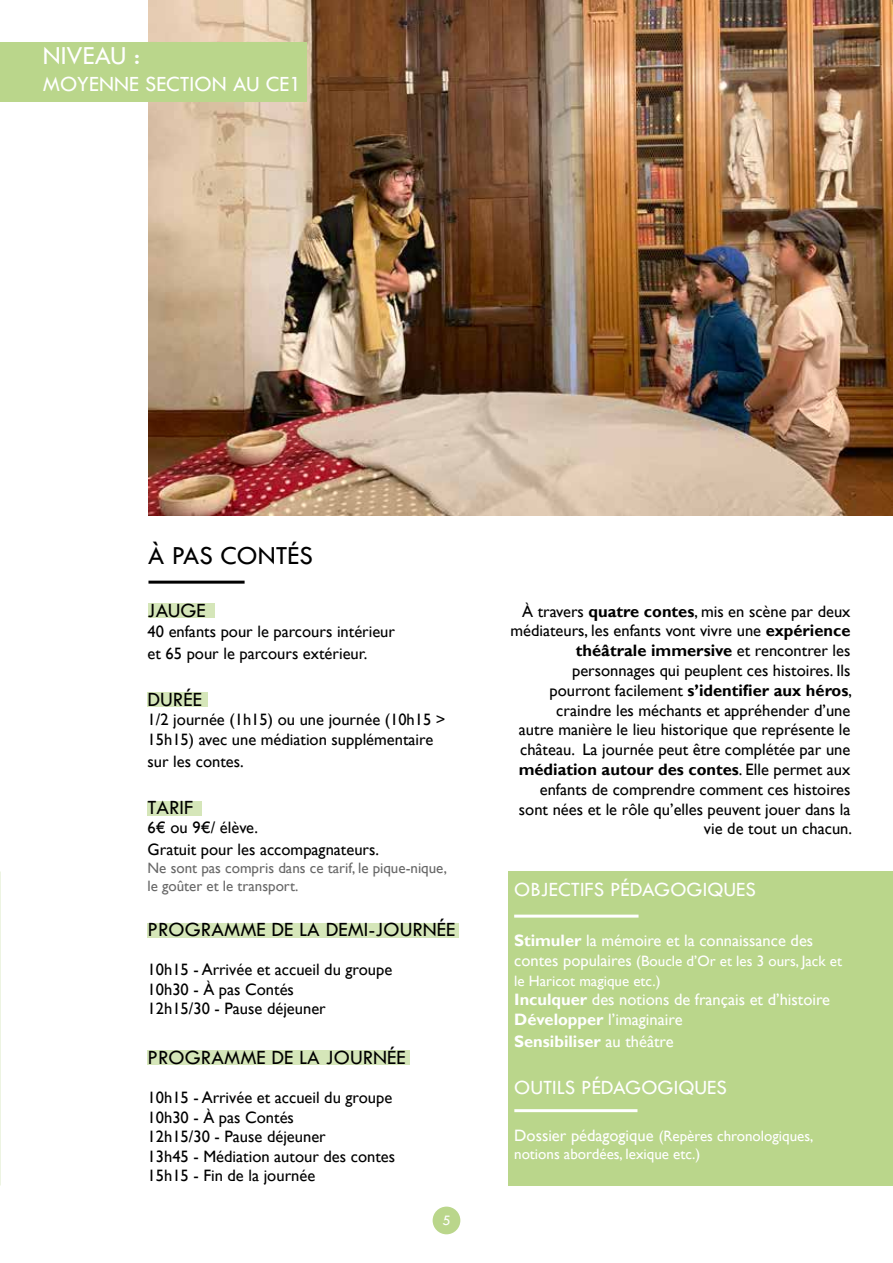
<style>
.page{position:relative;width:893px;height:1263px;background:#fff}
.page>*{position:absolute;margin:0;border:0;box-sizing:border-box;transform-origin:0 0}
.t1{font:27px "Tw Cen";color:#000}
.t2{font:27px "Tw Cen";color:#fff}
.t3{font:22.5px "Tw Cen";color:#fff}
.t4{font:21px "Tw Cen";color:#000}
.t5{font:21px "Tw Cen";color:#fff}
.t6{font:16.5px/19.8px "Gill Sans";color:#000}
.t7{font:16.5px/19.8px "Gill Sans";color:#fff}
.t8{font:700 16.5px "Gill Sans";color:#fff}
.t9{font:15px/19.8px "Gill Sans";color:#fff}
.t10{font:15px/18px "Gill Sans";color:#686868}
.t11{font:15px "Tw Cen";color:#fff}
.s1{font-weight:700}
.s2{font-size:16.5px}
.s3{font-weight:400}
</style>
<div class="page">
<div style="left:148px;top:603px;width:66px;height:15px;background:#d5e6b9"></div>
<div style="left:148px;top:692px;width:60px;height:14px;background:#d5e6b9"></div>
<div style="left:148px;top:801px;width:54px;height:14px;background:#d5e6b9"></div>
<img style="left:148px;top:0;width:745px;height:515px">
<hr style="left:148px;top:581px;width:97px;height:3px;background:#000">
<div style="left:433px;top:1206px;width:27px;height:28px;background:#bad68b;border-radius:50%"></div>
<div style="left:0;top:42px;width:307px;height:60px;background:#bad68b"></div>
<div style="left:148px;top:923px;width:311px;height:14px;background:#d5e6b9"></div>
<div style="left:148px;top:1050px;width:262px;height:15px;background:#d5e6b9"></div>
<div style="left:508px;top:871px;width:385px;height:315px;background:#bad68b"></div>
<hr style="left:514px;top:914px;width:125px;height:3px;background:#fff">
<hr style="left:514px;top:1109px;width:123px;height:3px;background:#fff">
<h1 class="t2" style="left:43px;top:39px;width:99px">NIVEAU :</h1>
<h2 class="t3" style="left:43px;top:70px;width:260px">MOYENNE SECTION AU CE 1</h2>
<h1 class="t1" style="left:148px;top:539px;width:38px">À PAS</h1>
<h1 class="t1" style="left:221px;top:539px;width:17px">CONTÉS</h1>
<p class="t4" style="left:148px;top:598px;width:11px">JAUGE</p>
<p class="t6" style="left:148px;top:621px;width:249px;line-height:21.6px">40 enfants pour le parcours intérieur et 65 pour le parcours extérieur.</p>
<p class="t4" style="left:148px;top:686px;width:22px">DURÉE</p>
<p class="t6" style="left:148px;top:710px;width:300px">1/2 journée (1h15) ou une journée (10h15 &gt;<br>15h15) avec une médiation supplémentaire</p>
<p class="t6" style="left:148px;top:752px;width:98px">sur les contes.</p>
<p class="t4" style="left:148px;top:794px;width:18px">TARIF</p>
<p class="t6" style="left:148px;top:817px;width:233px;line-height:21.6px">6€ ou 9€/ élève.<br>Gratuit pour les accompagnateurs.</p>
<p class="t10" style="left:148px;top:859px;width:301px">Ne sont pas compris dans ce tarif, le pique-nique, le goûter et le transport.</p>
<p class="t4" style="left:148px;top:917px;width:25px">PROGRAMME</p>
<p class="t4" style="left:272px;top:917px;width:66px">DELADEMI</p>
<p class="t4" style="left:368px;top:917px;width:28px">-JOURNÉE</p>
<p class="t6" style="left:148px;top:960px;width:246px">10h15 - Arrivée et accueil du groupe<br>10h30 - À pas Contés<br>12h15/30 - Pause déjeuner</p>
<p class="t4" style="left:148px;top:1045px;width:36px">PROGRAMME</p>
<p class="t4" style="left:272px;top:1045px;width:76px">DE LA JOURNÉE</p>
<p class="t6" style="left:148px;top:1088px;width:249px">10h15 - Arrivée et accueil du groupe<br>10h30 - À pas Contés<br>12h15/30 - Pause déjeuner<br>13h45 - Médiation autour des contes<br>15h15 - Fin de la journée</p>
<p class="t11" style="left:442px;top:1211px;width:10px">5</p>
<p class="t6" style="left:510px;top:601px;width:343px;text-align:right">À travers <span class="s1">quatre contes</span>, mis en scène par deux médiateurs, les enfants vont vivre une <span class="s1">expérience théâtrale immersive</span> et rencontrer les personnages qui peuplent ces histoires. Ils pourront facilement <span class="s1">s’identifier aux héros</span>, craindre les méchants et appréhender d’une<br>autre manière le lieu historique que représente le château. La journée peut être complétée par une <span class="s1">médiation autour des contes</span>. Elle permet aux enfants de comprendre comment ces histoires sont nées et le rôle qu’elles peuvent jouer dans la vie de tout un chacun.</p>
<p class="t5" style="left:514px;top:877px;width:45px">OBJECTIFS</p>
<p class="t5" style="left:610px;top:877px;width:14px">PÉDAGOGIQUE</p>
<p class="t5" style="left:745px;top:877px;width:12px">S</p>
<p class="t7" style="left:514px;top:931px;width:301px"><span class="s1">Stimuler</span> la mémoire et la connaissance des</p>
<p class="t9" style="left:514px;top:951px;width:329px"><span class="s2">contes populaires</span> (Boucle d’Or et les 3 ours, Jack et le Haricot magique etc.)</p>
<p class="t7" style="left:514px;top:990px;width:317px"><span class="s1">Inculquer</span> des notions de français et d’histoire<br><span class="s1">Développer</span> l’imaginaire</p>
<p class="t8" style="left:514px;top:1031px;width:161px">Sensibiliser <span class="s3">au théâtre</span></p>
<p class="t5" style="left:514px;top:1074px;width:26px">OUTILS</p>
<p class="t5" style="left:581px;top:1074px;width:13px">PÉDAGOGIQUES</p>
<p class="t9" style="left:514px;top:1127px;width:301px;line-height:18px"><span class="s2">Dossier pédagogique</span> (Repères chronologiques, notions abordées, lexique etc.)</p>
</div>
